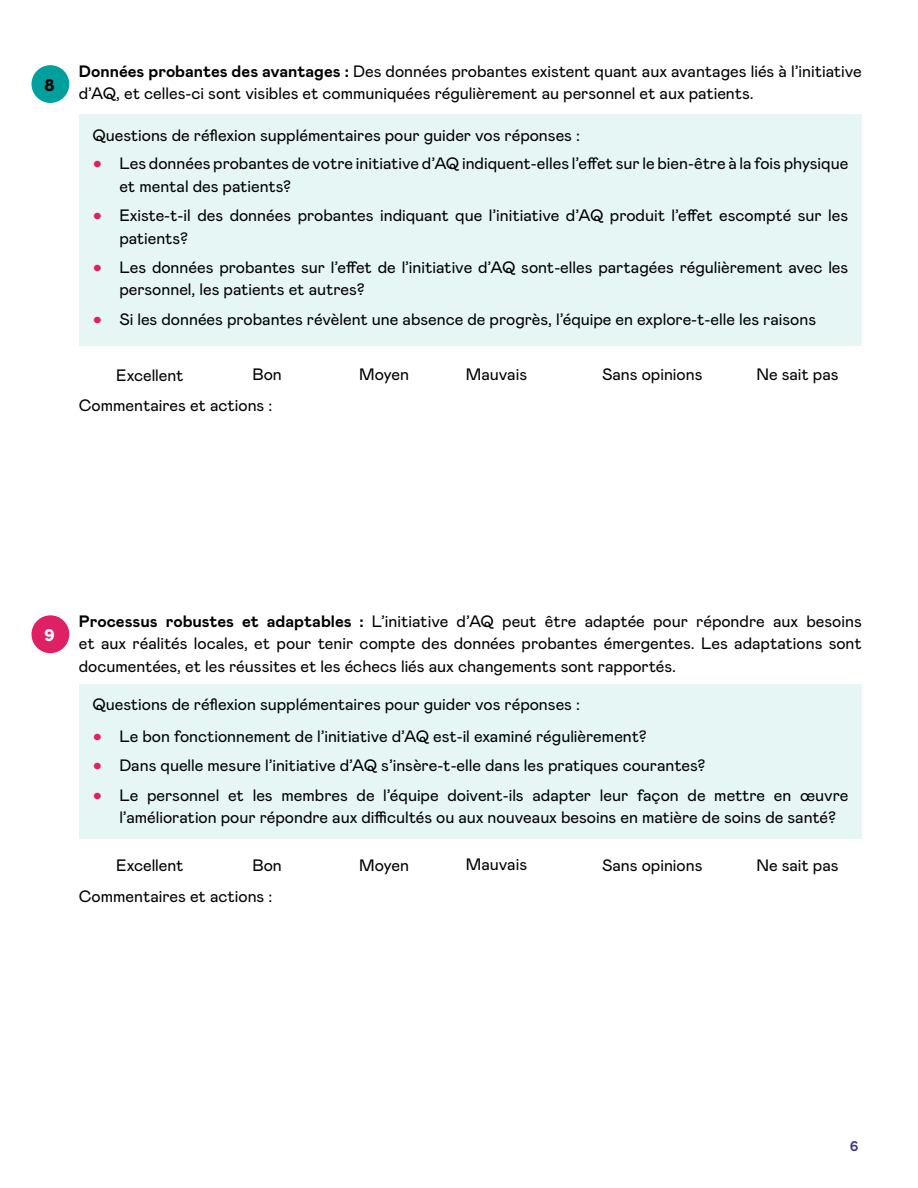
<style>
.page{position:relative;width:918px;height:1188px;background:#fff}
.page>*{position:absolute;margin:0;border:0;box-sizing:border-box;transform-origin:0 0}
.Question_Numbers__H2{font:900 18px "Sofia Pro";color:#000}
.Question_Numbers__H2-2{font:900 18px "Sofia Pro";color:#fff}
.Black_copy__H3{font:16.5px/22.5px "Mabry Pro";color:#000}
.t1{font:600 15px "Sofia Pro";color:#3f3587}
.s1{font-weight:700}
.s2{font-family:"Sofia Pro";font-weight:900;font-size:21px;color:#e02064}
</style>
<div class="page">
<div style="left:79px;top:684px;width:783px;height:41px;background:#e6f6f5"></div>
<div style="left:31px;top:65px;width:38px;height:38px;background:#02a09d;border-radius:50%"></div>
<div style="left:31px;top:615px;width:38px;height:38px;background:#e02064;border-radius:50%"></div>
<div style="left:79px;top:136px;width:783px;height:210px;background:#e6f6f5"></div>
<div style="left:79px;top:715px;width:783px;height:123px;background:#e6f6f5"></div>
<div style="left:79px;top:115px;width:783px;height:41px;background:#e6f6f5"></div>
<p class="Question_Numbers__H2" style="left:44px;top:70px;width:12px">8</p>
<p class="Black_copy__H3" style="left:79px;top:59px;width:785px"><span class="s1">Données probantes des avantages :</span> Des données probantes existent quant aux avantages liés à l’initiative d’AQ, et celles-ci sont visibles et communiquées régulièrement au personnel et aux patients.</p>
<p class="Black_copy__H3" style="left:92px;top:123px;width:489px">Questions de réflexion supplémentaires pour guider vos réponses :</p>
<p class="Black_copy__H3" style="left:119px;top:151px;width:731px;text-indent:-27px"><span class="s2">•</span> Les données probantes de votre initiative d’AQ indiquent-elles l’effet sur le bien-être à la fois physique et mental des patients?</p>
<p class="Black_copy__H3" style="left:119px;top:203px;width:730px;text-indent:-27px"><span class="s2">•</span> Existe-t-il des données probantes indiquant que l’initiative d’AQ produit l’effet escompté sur les patients?</p>
<p class="Black_copy__H3" style="left:119px;top:255px;width:731px;text-indent:-27px"><span class="s2">•</span> Les données probantes sur l’effet de l’initiative d’AQ sont-elles partagées régulièrement avec les personnel, les patients et autres?</p>
<p class="Black_copy__H3" style="left:92px;top:307px;width:725px"><span class="s2">•</span> Si les données probantes révèlent une absence de progrès, l’équipe en explore-t-elle les raisons</p>
<p class="Black_copy__H3" style="left:116px;top:363px;width:69px">Excellent</p>
<p class="Black_copy__H3" style="left:252px;top:362px;width:31px">Bon</p>
<p class="Black_copy__H3" style="left:359px;top:362px;width:51px">Moyen</p>
<p class="Black_copy__H3" style="left:466px;top:362px;width:63px">Mauvais</p>
<p class="Black_copy__H3" style="left:602px;top:362px;width:102px">Sans opinions</p>
<p class="Black_copy__H3" style="left:756px;top:362px;width:84px">Ne sait pas</p>
<p class="Black_copy__H3" style="left:79px;top:393px;width:195px">Commentaires et actions :</p>
<p class="Question_Numbers__H2-2" style="left:44px;top:620px;width:12px">9</p>
<p class="Black_copy__H3" style="left:79px;top:609px;width:785px;text-align:justify"><span class="s1">Processus robustes et adaptables :</span> L’initiative d’AQ peut être adaptée pour répondre aux besoins et aux réalités locales, et pour tenir compte des données probantes émergentes. Les adaptations sont documentées, et les réussites et les échecs liés aux changements sont rapportés.</p>
<p class="Black_copy__H3" style="left:92px;top:692px;width:489px">Questions de réflexion supplémentaires pour guider vos réponses :</p>
<p class="Black_copy__H3" style="left:92px;top:724px;width:556px"><span class="s2">•</span> Le bon fonctionnement de l’initiative d’AQ est-il examiné régulièrement?</p>
<p class="Black_copy__H3" style="left:92px;top:754px;width:614px"><span class="s2">•</span> Dans quelle mesure l’initiative d’AQ s’insère-t-elle dans les pratiques courantes?</p>
<p class="Black_copy__H3" style="left:119px;top:783px;width:731px;text-indent:-27px"><span class="s2">•</span> Le personnel et les membres de l’équipe doivent-ils adapter leur façon de mettre en œuvre l’amélioration pour répondre aux difficultés ou aux nouveaux besoins en matière de soins de santé?</p>
<p class="Black_copy__H3" style="left:116px;top:854px;width:69px">Excellent</p>
<p class="Black_copy__H3" style="left:252px;top:853px;width:31px">Bon</p>
<p class="Black_copy__H3" style="left:359px;top:853px;width:51px">Moyen</p>
<p class="Black_copy__H3" style="left:466px;top:852px;width:63px">Mauvais</p>
<p class="Black_copy__H3" style="left:602px;top:853px;width:102px">Sans opinions</p>
<p class="Black_copy__H3" style="left:756px;top:853px;width:84px">Ne sait pas</p>
<p class="Black_copy__H3" style="left:79px;top:884px;width:195px">Commentaires et actions :</p>
<p class="t1" style="left:850px;top:1135px;width:10px">6</p>
</div>
